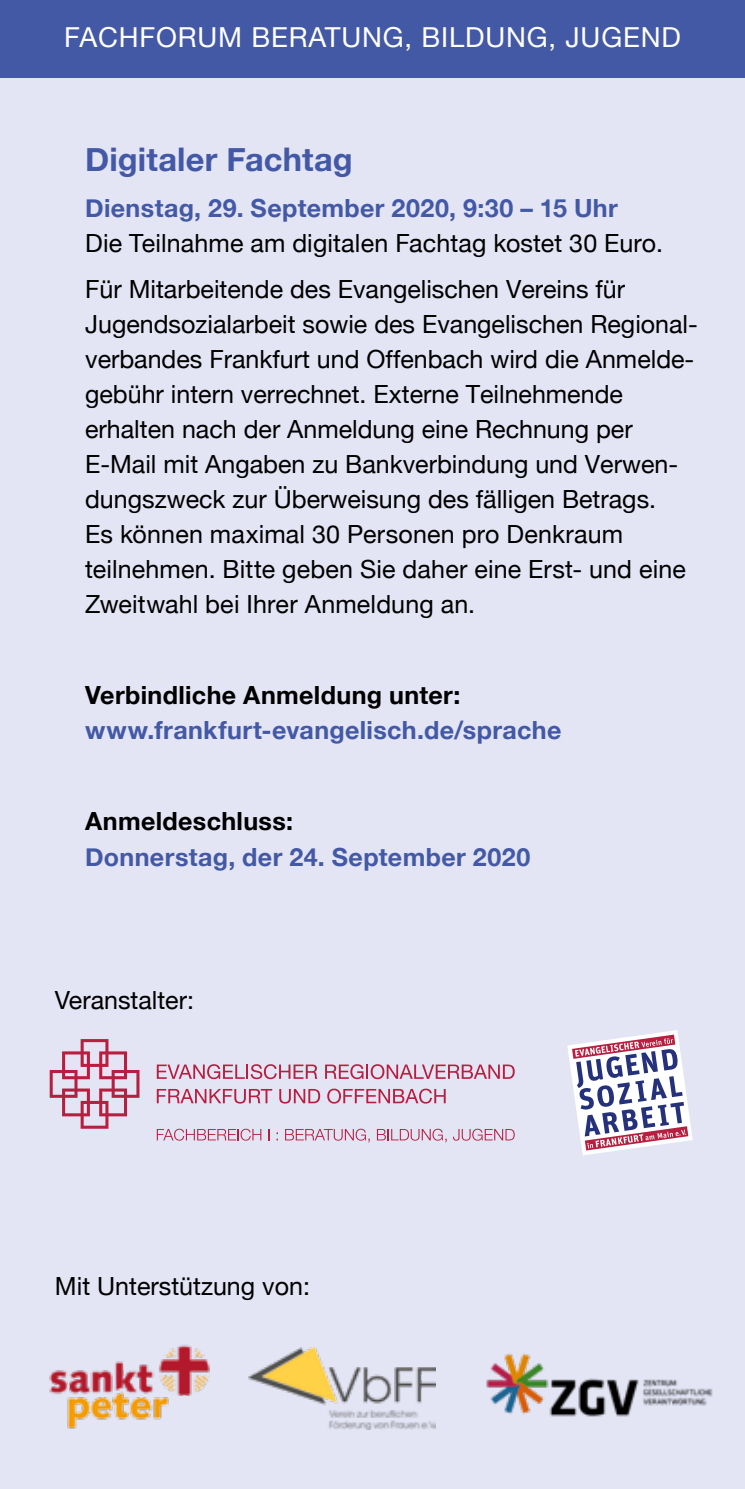
<style>
.page{position:relative;width:745px;height:1489px;background:#fff}
.page>*{position:absolute;margin:0;border:0;box-sizing:border-box;transform-origin:0 0}
.t1{font:700 32.5px "Helvetica Neue";letter-spacing:.005em;color:#4359a5}
.t2{font:27.5px "Helvetica Neue";letter-spacing:.03em;color:#fff}
.t3{font:25px/35px "Helvetica Neue";color:#000}
.t4{font:700 25px "Helvetica Neue";letter-spacing:.015em;color:#4359a5}
.t5{font:700 25px "Helvetica Neue";letter-spacing:.015em;color:#000}
</style>
<div class="page">
<div style="left:0;top:0;width:744px;height:1488px;background:#e3e4f4"></div>
<div style="left:0;top:0;width:744px;height:78px;background:#4359a5"></div>
<svg style="left:567px;top:1030px;width:125px;height:125px"></svg>
<svg style="left:50px;top:1039px;width:89px;height:89px"></svg>
<svg style="left:157px;top:1089px;width:115px;height:14px"></svg>
<svg style="left:279px;top:1089px;width:41px;height:14px"></svg>
<svg style="left:327px;top:1088px;width:118px;height:15px"></svg>
<svg style="left:157px;top:1064px;width:160px;height:15px"></svg>
<svg style="left:325px;top:1064px;width:189px;height:15px"></svg>
<svg style="left:157px;top:1128px;width:104px;height:12px"></svg>
<svg style="left:285px;top:1128px;width:84px;height:14px"></svg>
<svg style="left:376px;top:1128px;width:70px;height:14px"></svg>
<svg style="left:453px;top:1128px;width:61px;height:12px"></svg>
<img style="left:486px;top:1353px;width:227px;height:64px">
<img style="left:249px;top:1346px;width:186px;height:83px">
<img style="left:49px;top:1344px;width:161px;height:85px">
<p class="t2" style="left:64px;top:18px;width:617px">FACHFORUM BERATUNG, BILDUNG, JUGEND</p>
<h1 class="t1" style="left:85px;top:134px;width:269px">Digitaler Fachtag</h1>
<p class="t4" style="left:85px;top:188px;width:534px">Dienstag, 29. September 2020, 9:30 – 15 Uhr</p>
<p class="t3" style="left:85px;top:222px;width:579px;line-height:45.5px">Die Teilnahme am digitalen Fachtag kostet 30 Euro.<br>Für Mitarbeitende des Evangelischen Vereins für</p>
<p class="t3" style="left:85px;top:308px;width:614px">Jugendsozialarbeit sowie des Evangelischen Regional&shy;verbandes Frankfurt und Offenbach wird die Anmelde&shy;gebühr intern verrechnet. Externe Teilnehmende erhalten nach der Anmeldung eine Rechnung per E-Mail mit Angaben zu Bankverbindung und Verwen&shy;dungszweck zur Überweisung des fälligen Betrags.<br>Es können maximal 30 Personen pro Denkraum teilnehmen. Bitte geben Sie daher eine Erst- und eine Zweitwahl bei Ihrer Anmeldung an.</p>
<p class="t5" style="left:85px;top:675px;width:376px">Verbindliche Anmeldung unter:</p>
<p class="t4" style="left:85px;top:710px;width:477px">www.frankfurt-evangelisch.de/sprache</p>
<p class="t5" style="left:85px;top:802px;width:209px">Anmeldeschluss:</p>
<p class="t4" style="left:85px;top:837px;width:446px">Donnerstag, der 24. September 2020</p>
<p class="t3" style="left:55px;top:984px;width:140px">Veranstalter:</p>
<p class="t3" style="left:55px;top:1269px;width:256px">Mit Unterstützung von:</p>
</div>
